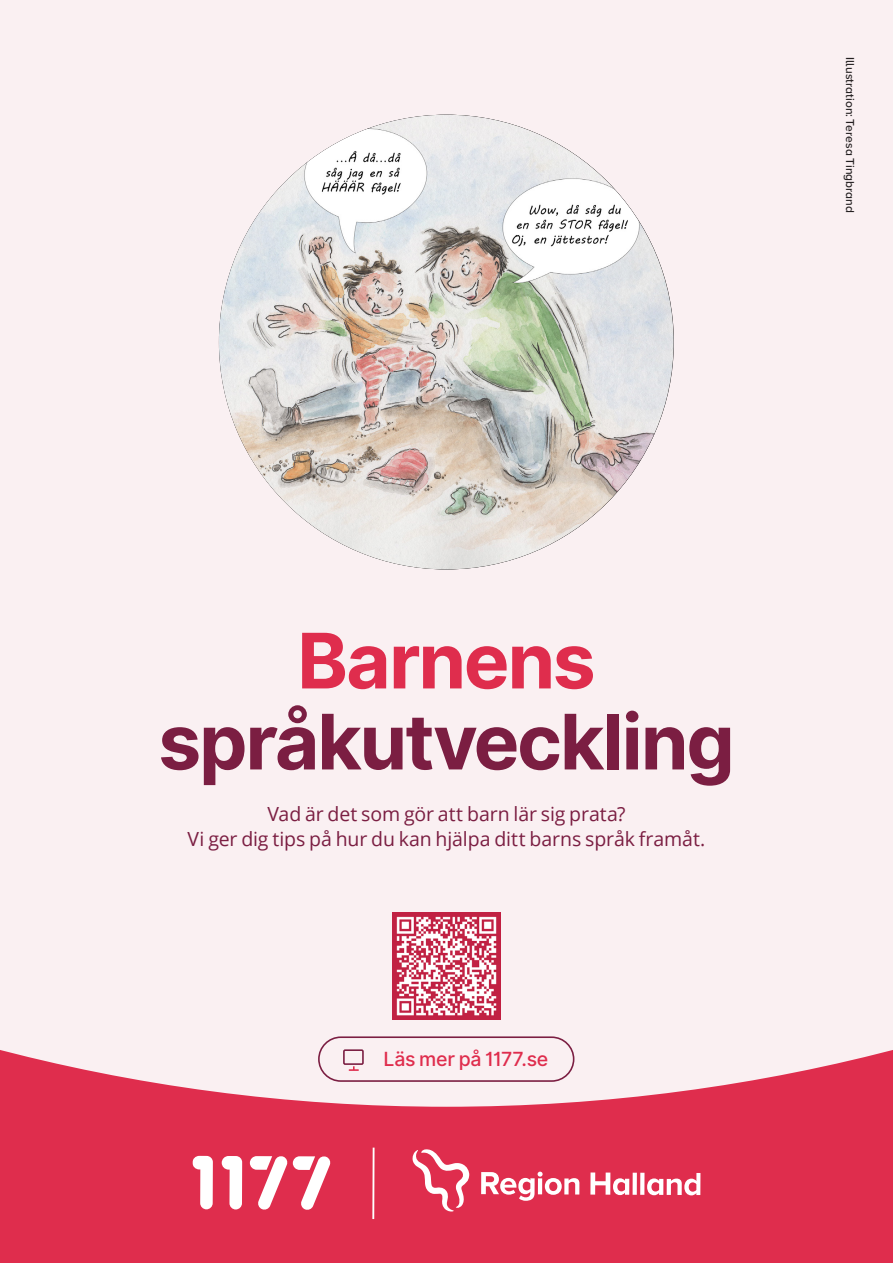
<style>
.page{position:relative;width:893px;height:1263px;background:#faf0f2}
.page>*{position:absolute;margin:0;border:0;box-sizing:border-box;transform-origin:0 0}
.t1{font:700 76.5px "Inter";letter-spacing:-.025em;color:#7b1e42}
.t2{font:700 76.5px "Inter";letter-spacing:-.025em;color:#df2d4d}
.Text{font:19.5px "Open Sans";letter-spacing:-.005em;color:#7b1e42}
.Läs_mer{font:500 19.5px "Inter";letter-spacing:-.01em;color:#df2d4d}
.Läs_mer-2{font:500 12px "Proxima Nova A";letter-spacing:.005em;color:#231f20}
</style>
<div class="page">
<svg style="left:0;top:1046px;width:893px;height:217px;fill:#df2d4d"></svg>
<div style="left:318px;top:1036px;width:256px;height:46px;border:2px solid #7b1e42;border-radius:22px"></div>
<svg style="left:349px;top:1066px;width:9px;height:5px"></svg>
<div style="left:343px;top:1049px;width:21px;height:16px;border:2px solid #7b1e42"></div>
<hr style="left:372px;top:1147px;width:3px;height:72px;background:#fff">
<svg style="left:192px;top:1156px;width:21px;height:53px"></svg>
<svg style="left:222px;top:1156px;width:20px;height:53px"></svg>
<svg style="left:250px;top:1155px;width:81px;height:55px"></svg>
<svg style="left:410px;top:1149px;width:59px;height:63px"></svg>
<svg style="left:481px;top:1172px;width:98px;height:29px"></svg>
<svg style="left:590px;top:1172px;width:111px;height:23px"></svg>
<img style="left:219px;top:115px;width:455px;height:454px;border-radius:227px">
<img style="left:393px;top:912px;width:107px;height:108px">
<p class="Läs_mer-2" style="left:859px;top:57px;width:158px;rotate:90deg">Illustration: Teresa Tingbrand</p>
<h1 class="t2" style="left:297px;top:605px;width:300px">Barnens</h1>
<h1 class="t1" style="left:158px;top:686px;width:578px">språkutveckling</h1>
<p class="Text" style="left:268px;top:800px;width:359px">Vad är det som gör att barn lär sig prata?</p>
<p class="Text" style="left:188px;top:826px;width:519px">Vi ger dig tips på hur du kan hjälpa ditt barns språk framåt.</p>
<p class="Läs_mer" style="left:384px;top:1045px;width:166px">Läs mer på 1177.se</p>
</div>
